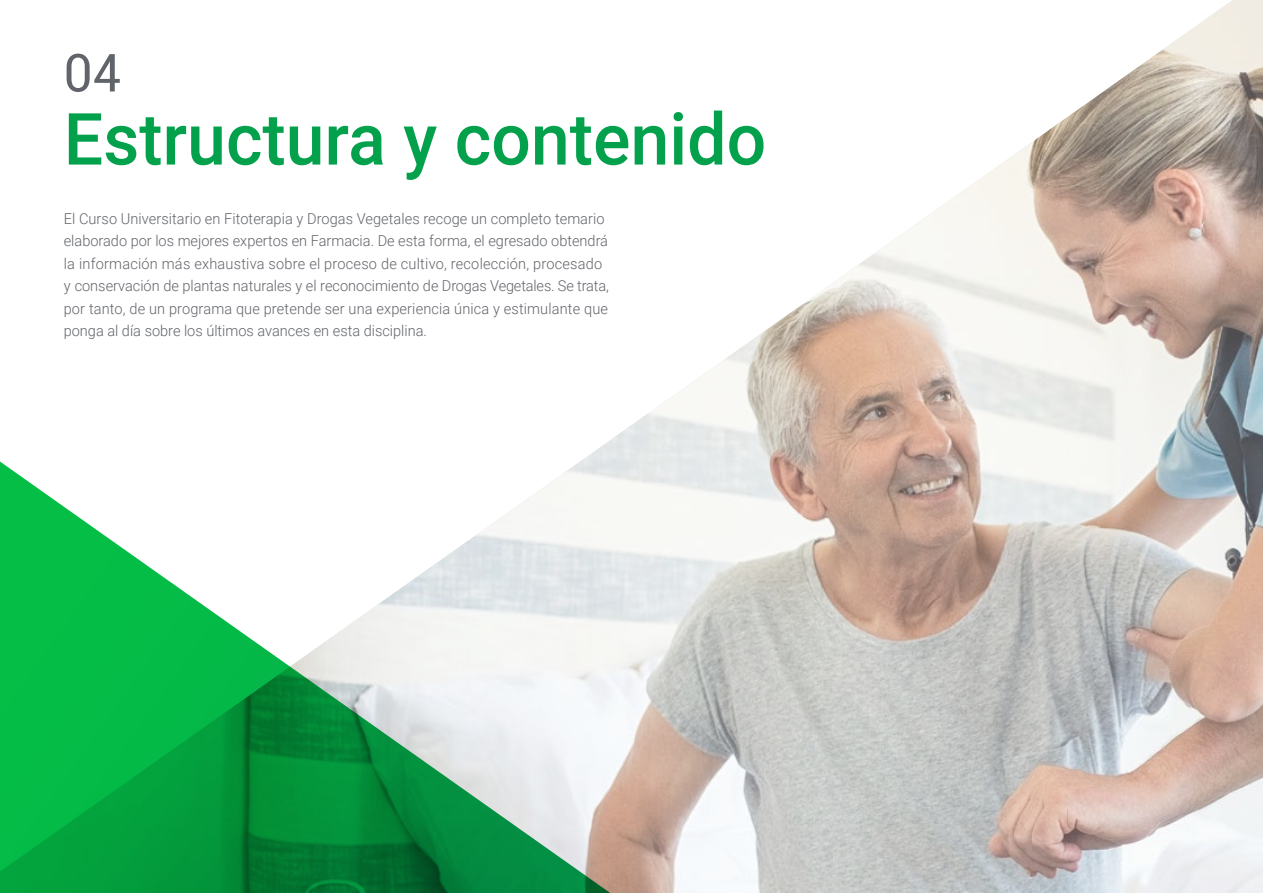
<style>
.page{position:relative;width:1263px;height:893px;background:#fff}
.page>*{position:absolute;margin:0;border:0;box-sizing:border-box;transform-origin:0 0}
.t1{font:500 72px "Roboto";color:#04a14d}
.t2{font:52.5px "Roboto";color:#61646a}
.t3{font:300 15px/22.5px "Roboto";letter-spacing:.005em;color:#61646a}
</style>
<div class="page">
<img style="left:602px;top:0;width:661px;height:893px">
<svg style="left:0;top:446px;width:640px;height:447px"></svg>
<h2 class="t2" style="left:64px;top:36px;width:59px">04</h2>
<h1 class="t1" style="left:64px;top:89px;width:704px">Estructura y contenido</h1>
<p class="t3" style="left:64px;top:207px;width:546px">El Curso Universitario en Fitoterapia y Drogas Vegetales recoge un completo temario elaborado por los mejores expertos en Farmacia. De esta forma, el egresado obtendrá la información más exhaustiva sobre el proceso de cultivo, recolección, procesado y conservación de plantas naturales y el reconocimiento de Drogas Vegetales. Se trata, por tanto, de un programa que pretende ser una experiencia única y estimulante que ponga al día sobre los últimos avances en esta disciplina.</p>
</div>
